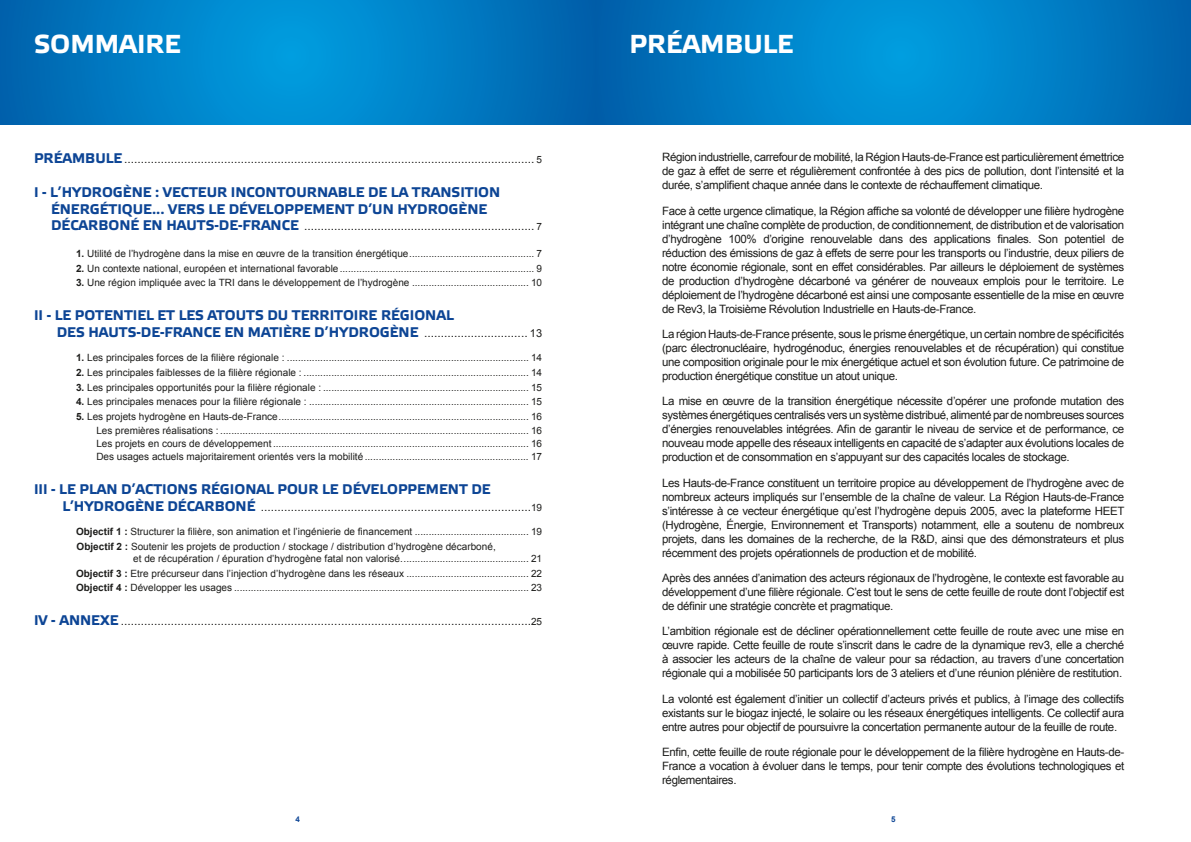
<style>
.page{position:relative;width:1191px;height:842px;background:#fff}
.page>*{position:absolute;margin:0;border:0;box-sizing:border-box;transform-origin:0 0}
.t1{font:700 26px "Etelka Text";color:#fff}
.t2{font:700 14px/16.8px "Etelka Text";color:#0d4595;text-align:center}
.t3{font:12px "Arial";color:#1d1d1b}
.t4{font:11.5px/14px "Arial";letter-spacing:-.03em;color:#1d1d1b;text-align:justify}
.t5{font:10px/13.4px "Arial";color:#1d1d1b;text-align:justify}
.t6{font:700 8px "Arial";color:#0d4595}
.s1{font-family:"Etelka Text";font-weight:700;font-size:14px;color:#0d4595}
.s2{font-size:10px}
.s3{font-weight:700}
.s4{font-family:"Arial";font-weight:400;font-size:12px;color:#1d1d1b}
.s5{font-family:"Arial";font-weight:400;font-size:11px;color:#1d1d1b}
</style>
<div class="page">
<svg style="left:0;top:0;width:595px;height:125px;background:#007ec5"></svg>
<svg style="left:595px;top:0;width:596px;height:125px;background:#007ec5"></svg>
<h1 class="t1" style="left:34px;top:27px;width:148px">SOMMAIRE</h1>
<h1 class="t1" style="left:629px;top:27px;width:165px">PRÉAMBULE</h1>
<p class="t3" style="left:34px;top:151px;width:509px"><span class="s1">PRÉAMBULE</span>........................................................................................................................... <span class="s2">5</span></p>
<p class="t2" style="left:34px;top:184px;width:468px">I - L’HYDROGÈNE : VECTEUR INCONTOURNABLE DE LA TRANSITION<br>ÉNERGÉTIQUE... VERS LE DÉVELOPPEMENT D’UN HYDROGÈNE</p>
<p class="t3" style="left:51px;top:218px;width:492px"><span class="s1">DÉCARBONÉ EN HAUTS-DE-FRANCE</span> ..................................................................... <span class="s2">7</span></p>
<p class="t5" style="left:76px;top:247px;width:467px"><span class="s3">1.</span> Utilité de l’hydrogène dans la mise en œuvre de la transition énergétique............................................. 7</p>
<p class="t5" style="left:76px;top:262px;width:467px"><span class="s3">2.</span> Un contexte national, européen et international favorable...................................................................... 9</p>
<p class="t5" style="left:76px;top:276px;width:467px"><span class="s3">3.</span> Une région impliquée avec la TRI dans le développement de l’hydrogène .......................................... 10</p>
<p class="t2" style="left:57px;top:307px;width:487px;text-align:left;text-indent:-23px">II - LE POTENTIEL ET LES ATOUTS DU TERRITOIRE RÉGIONAL<br>DES HAUTS-DE-FRANCE EN MATIÈRE D’HYDROGÈNE <span class="s4">...............................</span> <span class="s5">13</span></p>
<p class="t5" style="left:76px;top:351px;width:467px"><span class="s3">1.</span> Les principales forces de la filière régionale : ....................................................................................... 14</p>
<p class="t5" style="left:76px;top:366px;width:467px"><span class="s3">2.</span> Les principales faiblesses de la filière régionale : ................................................................................. 14</p>
<p class="t5" style="left:76px;top:380px;width:468px"><span class="s3">3.</span> Les principales opportunités pour la filière régionale : .......................................................................... 15</p>
<p class="t5" style="left:76px;top:395px;width:467px"><span class="s3">4.</span> Les principales menaces pour la filière régionale : ............................................................................... 15</p>
<p class="t5" style="left:96px;top:410px;width:447px;text-indent:-20px"><span class="s3">5.</span> Les projets hydrogène en Hauts-de-France.......................................................................................... 16<br>Les premières réalisations : ............................................................................................................... 16<br>Les projets en cours de développement ............................................................................................ 16<br>Des usages actuels majoritairement orientés vers la mobilité ........................................................... 17</p>
<p class="t2" style="left:34px;top:481px;width:458px">III - LE PLAN D’ACTIONS RÉGIONAL POUR LE DÉVELOPPEMENT DE</p>
<p class="t3" style="left:62px;top:499px;width:481px"><span class="s1">L’HYDROGÈNE DÉCARBONÉ</span> .................................................................................<span class="s2">19</span></p>
<p class="t5" style="left:76px;top:524px;width:467px;line-height:14.8px"><span class="s3">Objectif 1 :</span> Structurer la filière, son animation et l’ingénierie de financement ......................................... 19<br><span class="s3">Objectif 2 :</span> Soutenir les projets de production / stockage / distribution d’hydrogène décarboné,</p>
<p class="t5" style="left:76px;top:551px;width:468px;line-height:14.8px;text-indent:57px">et de récupération / épuration d’hydrogène fatal non valorisé.............................................. 21<br><span class="s3">Objectif 3 :</span> Etre précurseur dans l’injection d’hydrogène dans les réseaux ............................................ 22<br><span class="s3">Objectif 4 :</span> Développer les usages .......................................................................................................... 23</p>
<p class="t3" style="left:34px;top:613px;width:509px"><span class="s1">IV - ANNEXE</span> ...........................................................................................................................<span class="s2">25</span></p>
<p class="t4" style="left:662px;top:151px;width:463px">Région industrielle, carrefour de mobilité, la Région Hauts-de-France est particulièrement émettrice de gaz à effet de serre et régulièrement confrontée à des pics de pollution, dont l’intensité et la durée, s’amplifient chaque année dans le contexte de réchauffement climatique.</p>
<p class="t4" style="left:662px;top:204px;width:464px">Face à cette urgence climatique, la Région affiche sa volonté de développer une filière hydrogène intégrant une chaîne complète de production, de conditionnement, de distribution et de valorisation d’hydrogène 100% d’origine renouvelable dans des applications finales. Son potentiel de réduction des émissions de gaz à effets de serre pour les transports ou l’industrie, deux piliers de notre économie régionale, sont en effet considérables. Par ailleurs le déploiement de systèmes de production d’hydrogène décarboné va générer de nouveaux emplois pour le territoire. Le déploiement de l’hydrogène décarboné est ainsi une composante essentielle de la mise en œuvre de Rev3, la Troisième Révolution Industrielle en Hauts-de-France.</p>
<p class="t4" style="left:662px;top:327px;width:463px">La région Hauts-de-France présente, sous le prisme énergétique, un certain nombre de spécificités (parc électronucléaire, hydrogénoduc, énergies renouvelables et de récupération) qui constitue une composition originale pour le mix énergétique actuel et son évolution future. Ce patrimoine de production énergétique constitue un atout unique.</p>
<p class="t4" style="left:662px;top:394px;width:463px">La mise en œuvre de la transition énergétique nécessite d’opérer une profonde mutation des systèmes énergétiques centralisés vers un système distribué, alimenté par de nombreuses sources d’énergies renouvelables intégrées. Afin de garantir le niveau de service et de performance, ce nouveau mode appelle des réseaux intelligents en capacité de s’adapter aux évolutions locales de production et de consommation en s’appuyant sur des capacités locales de stockage.</p>
<p class="t4" style="left:662px;top:476px;width:464px">Les Hauts-de-France constituent un territoire propice au développement de l’hydrogène avec de nombreux acteurs impliqués sur l’ensemble de la chaîne de valeur. La Région Hauts-de-France s’intéresse à ce vecteur énergétique qu’est l’hydrogène depuis 2005, avec la plateforme HEET (Hydrogène, Énergie, Environnement et Transports) notamment, elle a soutenu de nombreux projets, dans les domaines de la recherche, de la R&amp;D, ainsi que des démonstrateurs et plus récemment des projets opérationnels de production et de mobilité.</p>
<p class="t4" style="left:662px;top:571px;width:464px">Après des années d’animation des acteurs régionaux de l’hydrogène, le contexte est favorable au développement d’une filière régionale. C’est tout le sens de cette feuille de route dont l’objectif est de définir une stratégie concrète et pragmatique.</p>
<p class="t4" style="left:662px;top:624px;width:464px">L’ambition régionale est de décliner opérationnellement cette feuille de route avec une mise en œuvre rapide. Cette feuille de route s’inscrit dans le cadre de la dynamique rev3, elle a cherché à associer les acteurs de la chaîne de valeur pour sa rédaction, au travers d’une concertation régionale qui a mobilisée 50 participants lors de 3 ateliers et d’une réunion plénière de restitution.</p>
<p class="t4" style="left:662px;top:692px;width:463px">La volonté est également d’initier un collectif d’acteurs privés et publics, à l’image des collectifs existants sur le biogaz injecté, le solaire ou les réseaux énergétiques intelligents. Ce collectif aura entre autres pour objectif de poursuivre la concertation permanente autour de la feuille de route.</p>
<p class="t4" style="left:662px;top:745px;width:463px">Enfin, cette feuille de route régionale pour le développement de la filière hydrogène en Hauts-de-France a vocation à évoluer dans le temps, pour tenir compte des évolutions technologiques et réglementaires.</p>
<p class="t6" style="left:295px;top:814px;width:6px">4</p>
<p class="t6" style="left:891px;top:814px;width:6px">5</p>
</div>
